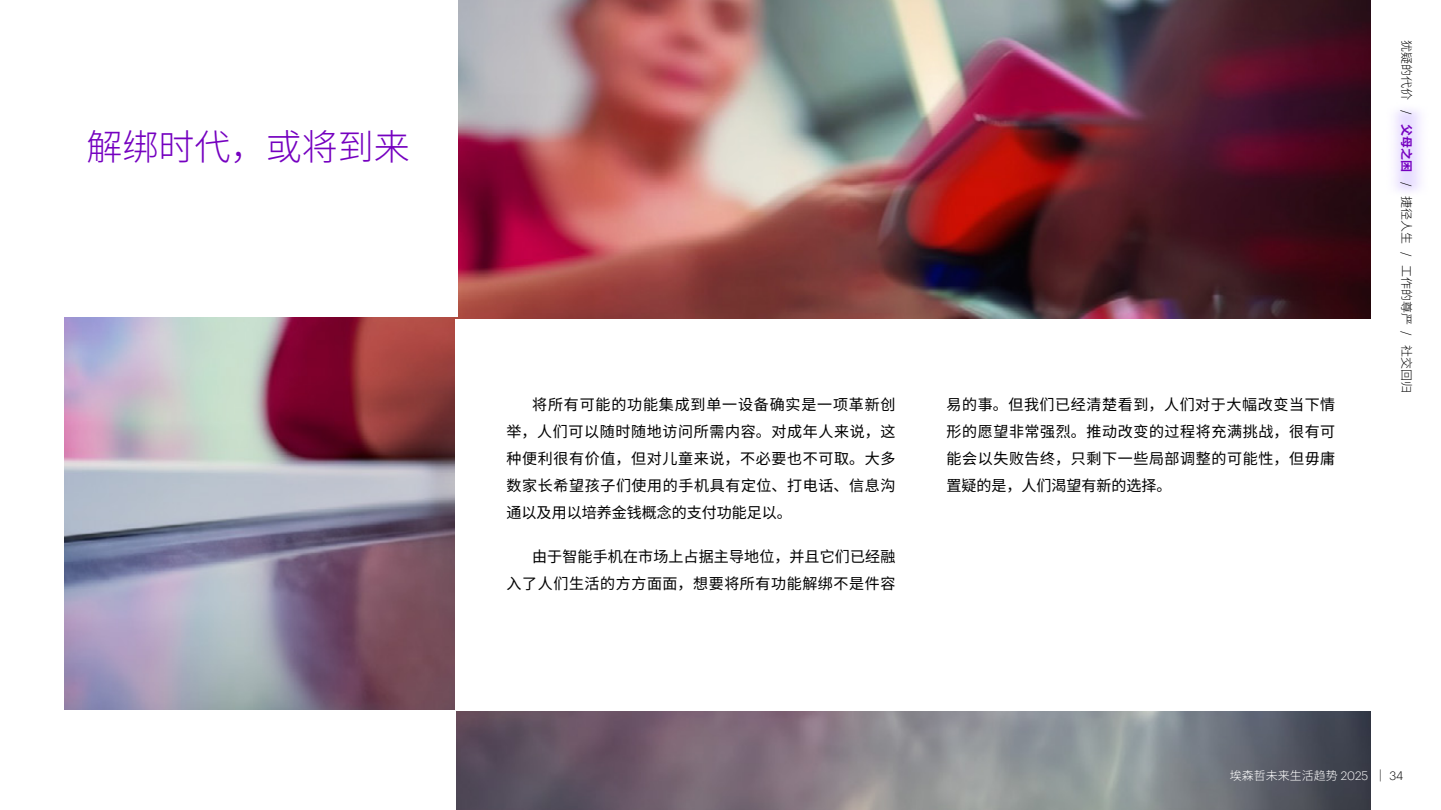
<style>
.page{position:relative;width:1441px;height:810px;background:#fff}
.page>*{position:absolute;margin:0;border:0;box-sizing:border-box;transform-origin:0 0}
.t1{font:300 36px "Source Han Sans SC";color:#7500c0}
.t2{font:15px/27px "Source Han Sans SC";letter-spacing:.04em;color:#000;text-align:justify}
.t3{font:300 12px "Source Han Sans SC";color:#000}
.t4{font:300 12px "Source Han Sans SC";color:#fff}
.s1{font-family:"Graphik"}
.s2{font-weight:700;color:#7500c0}
.s3{color:#000}
.s4{font-family:"Graphik";color:#000}
</style>
<div class="page">
<img style="left:64px;top:0;width:1305px;height:810px">
<div style="left:455px;top:319px;width:920px;height:391px;background:#fff"></div>
<div style="left:0;top:0;width:457px;height:317px;background:#fff"></div>
<div style="left:0;top:710px;width:455px;height:100px;background:#fff"></div>
<h1 class="t1" style="left:86px;top:127px;width:325px">解绑时代，或将到来</h1>
<p class="t2" style="left:506px;top:391px;width:390px;text-indent:26px">将所有可能的功能集成到单一设备确实是一项革新创举，人们可以随时随地访问所需内容。对成年人来说，这种便利很有价值，但对儿童来说，不必要也不可取。大多数家长希望孩子们使用的手机具有定位、打电话、信息沟通以及用以培养金钱概念的支付功能足以。</p>
<p class="t2" style="left:506px;top:543px;width:390px;text-align:right">由于智能手机在市场上占据主导地位，并且它们已经融<br>入了人们生活的方方面面，想要将所有功能解绑不是件容</p>
<p class="t2" style="left:946px;top:391px;width:390px">易的事。但我们已经清楚看到，人们对于大幅改变当下情形的愿望非常强烈。推动改变的过程将充满挑战，很有可能会以失败告终，只剩下一些局部调整的可能性，但毋庸置疑的是，人们渴望有新的选择。</p>
<p class="t3" style="left:1412px;top:40px;width:354px;rotate:90deg">犹疑的代价 <span class="s1">/</span> <span class="s2">父母之困</span> <span class="s1">/</span> 捷径人生 <span class="s1">/</span> 工作的尊严 <span class="s1">/</span> 社交回归</p>
<p class="t4" style="left:1229px;top:769px;width:175px">埃森哲未来生活趋势 <span class="s1">2025</span> <span class="s3">｜</span> <span class="s4">34</span></p>
</div>
